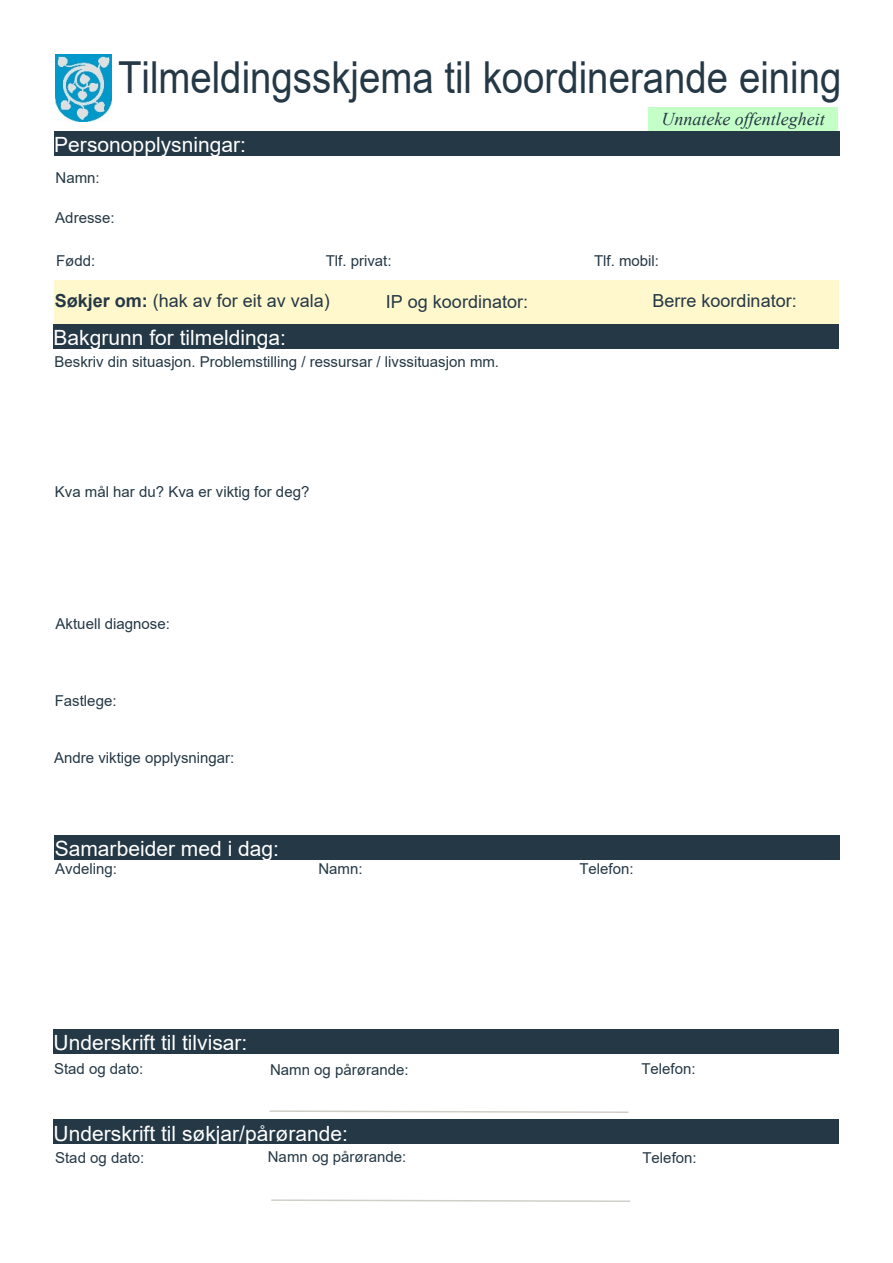
<style>
.page{position:relative;width:893px;height:1263px;background:#fff}
.page>*{position:absolute;margin:0;border:0;box-sizing:border-box;transform-origin:0 0}
.t1{font:44.1px "Arial";color:#253845;scale:.87 1}
.t2{font:21px "Arial";color:#fff}
.t3{font:18px "Arial";color:#253845}
.t4{font:italic 18px "Times New Roman";color:#253845}
.t5{font:15px "Arial";color:#253845}
.s1{font-weight:700}
</style>
<div class="page">
<div style="left:55px;top:280px;width:784px;height:45px;background:#fff8cd"></div>
<div style="left:648px;top:107px;width:190px;height:24px;background:#c4ffc8"></div>
<div style="left:54px;top:131px;width:785px;height:25px;background:#253845"></div>
<div style="left:54px;top:324px;width:785px;height:25px;background:#253845"></div>
<div style="left:55px;top:835px;width:785px;height:25px;background:#253845"></div>
<div style="left:54px;top:1029px;width:785px;height:25px;background:#253845"></div>
<div style="left:54px;top:1119px;width:785px;height:25px;background:#253845"></div>
<svg style="left:269px;top:1110px;width:360px;height:3px"></svg>
<svg style="left:271px;top:1199px;width:359px;height:3px"></svg>
<img style="left:56px;top:54px;width:56px;height:68px">
<h1 class="t1" style="left:118px;top:61px;width:833px">Tilmeldingsskjema til koordinerande eining</h1>
<p class="t4" style="left:661px;top:113px;width:165px">Unnateke offentlegheit</p>
<h2 class="t2" style="left:54px;top:137px;width:193px">Personopplysningar:</h2>
<p class="t5" style="left:56px;top:172px;width:46px">Namn:</p>
<p class="t5" style="left:55px;top:212px;width:61px">Adresse:</p>
<p class="t5" style="left:56px;top:255px;width:41px">Fødd:</p>
<p class="t5" style="left:326px;top:255px;width:67px">Tlf. privat:</p>
<p class="t5" style="left:594px;top:255px;width:66px">Tlf. mobil:</p>
<p class="t3" style="left:55px;top:293px;width:277px"><span class="s1">Søkjer om:</span> (hak av for eit av vala)</p>
<p class="t3" style="left:386px;top:294px;width:144px">IP og koordinator:</p>
<p class="t3" style="left:652px;top:294px;width:146px">Berre koordinator:</p>
<h2 class="t2" style="left:54px;top:330px;width:234px">Bakgrunn for tilmeldinga:</h2>
<p class="t5" style="left:54px;top:356px;width:446px">Beskriv din situasjon. Problemstilling / ressursar / livssituasjon mm.</p>
<p class="t5" style="left:55px;top:486px;width:256px">Kva mål har du? Kva er viktig for deg?</p>
<p class="t5" style="left:56px;top:618px;width:116px">Aktuell diagnose:</p>
<p class="t5" style="left:55px;top:695px;width:63px">Fastlege:</p>
<p class="t5" style="left:54px;top:752px;width:182px">Andre viktige opplysningar:</p>
<h2 class="t2" style="left:55px;top:840px;width:226px">Samarbeider med i dag:</h2>
<p class="t5" style="left:55px;top:863px;width:63px">Avdeling:</p>
<p class="t5" style="left:318px;top:863px;width:46px">Namn:</p>
<p class="t5" style="left:579px;top:863px;width:56px">Telefon:</p>
<h2 class="t2" style="left:54px;top:1034px;width:195px">Underskrift til tilvisar:</h2>
<p class="t5" style="left:54px;top:1063px;width:91px">Stad og dato:</p>
<p class="t5" style="left:270px;top:1064px;width:140px">Namn og pårørande:</p>
<h2 class="t2" style="left:54px;top:1125px;width:296px">Underskrift til søkjar/pårørande:</h2>
<p class="t5" style="left:55px;top:1152px;width:91px">Stad og dato:</p>
<p class="t5" style="left:268px;top:1151px;width:140px">Namn og pårørande:</p>
<p class="t5" style="left:641px;top:1063px;width:56px">Telefon:</p>
<p class="t5" style="left:642px;top:1152px;width:56px">Telefon:</p>
</div>
